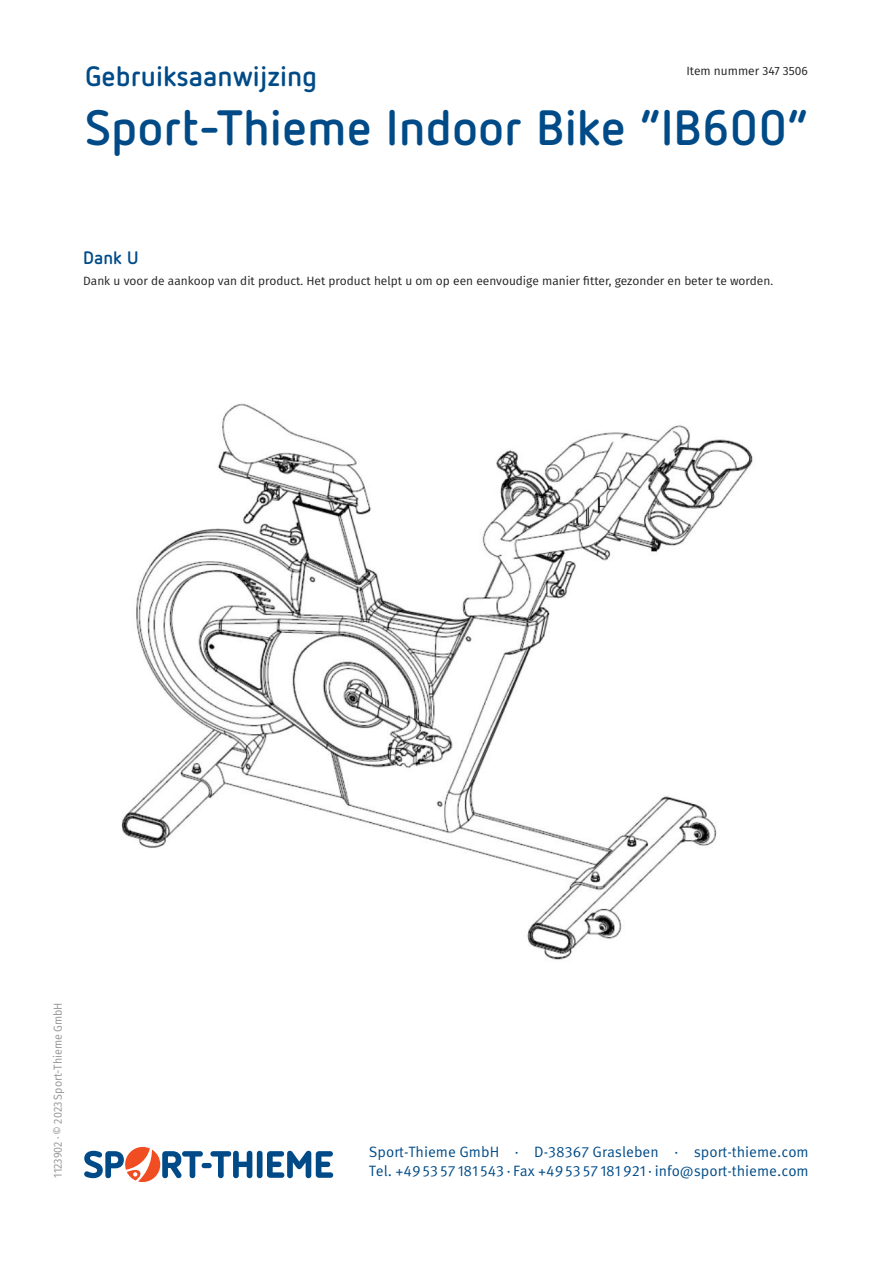
<style>
.page{position:relative;width:893px;height:1263px;background:#fff}
.page>*{position:absolute;margin:0;border:0;box-sizing:border-box;transform-origin:0 0}
.t1{font:700 49.5px "Netto Pro";color:#004b87}
.t2{font:700 27.9px "Netto Pro";color:#004b87}
.t3{font:700 18px "Netto Pro";color:#004b87}
.t4{font:15px/19.2px "Meta Pro Norm";color:#004b87}
.t5{font:12px "Fira Sans";color:#231f20}
.t6{font:11.55px "Fira Sans";color:#939598;scale:.93 1}
</style>
<div class="page">
<svg style="left:84px;top:1147px;width:249px;height:35px"></svg>
<img style="left:121px;top:403px;width:632px;height:557px">
<h2 class="t2" style="left:85px;top:57px;width:234px">Gebruiksaanwijzing</h2>
<p class="t5" style="left:686px;top:62px;width:123px">Item nummer 347 3506</p>
<h1 class="t1" style="left:85px;top:94px;width:724px">Sport-Thieme Indoor Bike “IB600”</h1>
<h3 class="t3" style="left:83px;top:245px;width:57px">Dank U</h3>
<p class="t5" style="left:83px;top:271px;width:691px">Dank u voor de aankoop van dit product. Het product helpt u om op een eenvoudige manier fitter, gezonder en beter te worden.</p>
<p class="t6" style="left:49px;top:1178px;width:190px;rotate:-90deg">1123902 · © 2023 Sport-Thieme GmbH</p>
<p class="t4" style="left:369px;top:1141px;width:441px">Sport-Thieme GmbH · D-38367 Grasleben · sport-thieme.com<br>Tel. +49 53 57 181 543 · Fax +49 53 57 181 921 · info@sport-thieme.com</p>
</div>
